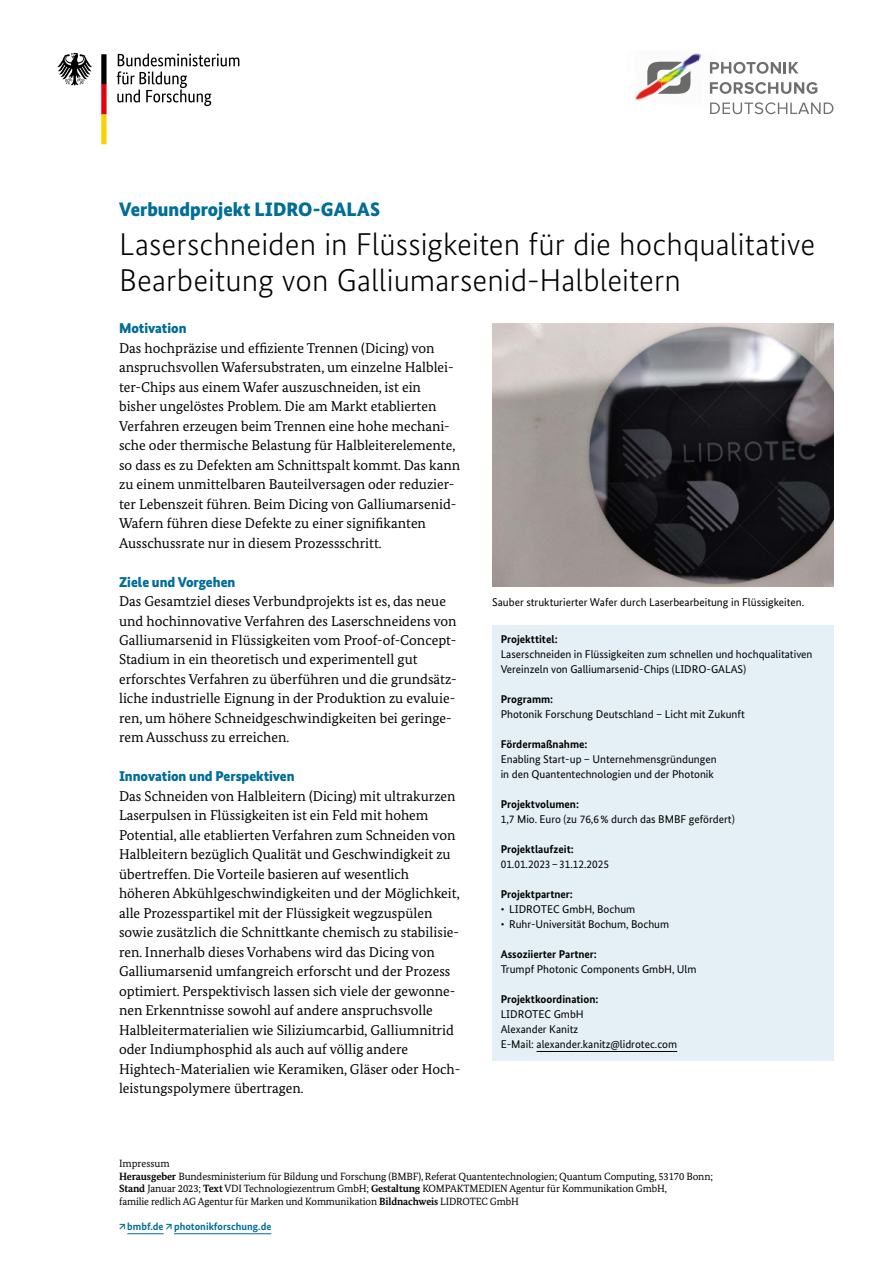
<style>
.page{position:relative;width:893px;height:1263px;background:#fff}
.page>*{position:absolute;margin:0;border:0;box-sizing:border-box;transform-origin:0 0}
.H1_Headline_schwarz{font:300 31.5px/36px "Bundes Sans";color:#000}
.P_Subheadline{font:900 19.5px "Bundes Sans";color:#006e97}
.P_Fliess{font:14.25px/19.5px "Bundes Serif";color:#000}
.H2_Headline{font:900 14.25px "Bundes Sans";color:#006e97}
.H2_Kasten_Head{font:11.25px/15px "Bundes Sans";color:#000}
.P_Kasten{font:11.25px "Bundes Sans";color:#000}
.BU_Caption{font:11.25px "Bundes Sans";color:#000}
.H2_Kasten_Head-2{font:700 11.25px "Bundes Sans";color:#000}
.LI_Aufzählung{font:11.25px "Bundes Sans";color:#000}
.P_Impressum{font:10.5px/12.6px "Bundes Serif";letter-spacing:-.01em;color:#000}
.URL{font:700 10.5px "Bundes Sans";color:#006e97}
.H2_Impressum{font:10.5px "Bundes Serif";color:#000}
.s1{font-weight:700}
</style>
<div class="page">
<svg style="left:117px;top:53px;width:122px;height:53px"></svg>
<svg style="left:57px;top:53px;width:35px;height:33px"></svg>
<svg style="left:101px;top:54px;width:6px;height:90px"></svg>
<div style="left:492px;top:626px;width:341px;height:435px;background:#e4eff6"></div>
<hr style="left:537px;top:1051px;width:140px;height:1px;background:#000">
<img style="left:492px;top:323px;width:341px;height:263px">
<hr style="left:127px;top:1233px;width:37px;height:1px;background:#006e97">
<hr style="left:174px;top:1233px;width:97px;height:1px;background:#006e97">
<img style="left:662px;top:53px;width:35px;height:21px">
<img style="left:697px;top:53px;width:13px;height:40px">
<img style="left:635px;top:87px;width:18px;height:14px">
<img style="left:690px;top:74px;width:8px;height:19px">
<svg style="left:710px;top:62px;width:89px;height:12px"></svg>
<svg style="left:710px;top:82px;width:107px;height:12px"></svg>
<svg style="left:710px;top:102px;width:123px;height:12px"></svg>
<svg style="left:647px;top:62px;width:43px;height:32px"></svg>
<p class="P_Subheadline" style="left:119px;top:198px;width:263px">Verbundprojekt LIDRO-GALAS</p>
<h1 class="H1_Headline_schwarz" style="left:119px;top:226px;width:698px">Laserschneiden in Flüssigkeiten für die hochqualitative<br>Bearbeitung von Galliumarsenid-Halbleitern</h1>
<h2 class="H2_Headline" style="left:119px;top:320px;width:69px">Motivation</h2>
<p class="P_Fliess" style="left:119px;top:338px;width:343px">Das hochpräzise und effiziente Trennen (Dicing) von anspruchsvollen Wafersubstraten, um einzelne Halblei&shy;ter-Chips aus einem Wafer auszuschneiden, ist ein bisher ungelöstes Problem. Die am Markt etablierten Verfahren erzeugen beim Trennen eine hohe mechani&shy;sche oder thermische Belastung für Halbleiterelemente, so dass es zu Defekten am Schnittspalt kommt. Das kann zu einem unmittelbaren Bauteilversagen oder reduzier&shy;ter Lebenszeit führen. Beim Dicing von Galliumarsenid-Wafern führen diese Defekte zu einer signifikanten Ausschussrate nur in diesem Prozessschritt.</p>
<h2 class="H2_Headline" style="left:119px;top:573px;width:118px">Ziele und Vorgehen</h2>
<p class="P_Fliess" style="left:119px;top:591px;width:339px">Das Gesamtziel dieses Verbundprojekts ist es, das neue und hochinnovative Verfahren des Laserschneidens von Galliumarsenid in Flüssigkeiten vom Proof-of-Concept-Stadium in ein theoretisch und experimentell gut erforschtes Verfahren zu überführen und die grundsätz&shy;liche industrielle Eignung in der Produktion zu evaluie&shy;ren, um höhere Schneidgeschwindigkeiten bei geringe&shy;rem Ausschuss zu erreichen.</p>
<h2 class="H2_Headline" style="left:119px;top:768px;width:177px">Innovation und Perspektiven</h2>
<p class="P_Fliess" style="left:119px;top:786px;width:343px">Das Schneiden von Halbleitern (Dicing) mit ultrakurzen Laserpulsen in Flüssigkeiten ist ein Feld mit hohem Potential, alle etablierten Verfahren zum Schneiden von Halbleitern bezüglich Qualität und Geschwindigkeit zu übertreffen. Die Vorteile basieren auf wesentlich höheren Abkühlgeschwindigkeiten und der Möglichkeit, alle Prozesspartikel mit der Flüssigkeit wegzuspülen sowie zusätzlich die Schnittkante chemisch zu stabilisie&shy;ren. Innerhalb dieses Vorhabens wird das Dicing von Galliumarsenid umfangreich erforscht und der Prozess optimiert. Perspektivisch lassen sich viele der gewonne&shy;nen Erkenntnisse sowohl auf andere anspruchsvolle Halbleitermaterialien wie Siliziumcarbid, Galliumnitrid oder Indiumphosphid als auch auf völlig andere Hightech-Materialien wie Keramiken, Gläser oder Hoch&shy;leistungspolymere übertragen.</p>
<p class="BU_Caption" style="left:492px;top:595px;width:314px">Sauber strukturierter Wafer durch Laserbearbeitung in Flüssigkeiten.</p>
<h2 class="H2_Kasten_Head" style="left:501px;top:631px;width:313px"><span class="s1">Projekttitel:<br></span>Laserschneiden in Flüssigkeiten zum schnellen und hochqualitativen<br>Vereinzeln von Galliumarsenid-Chips (LIDRO-GALAS)</h2>
<h2 class="H2_Kasten_Head" style="left:501px;top:691px;width:246px"><span class="s1">Programm:<br></span>Photonik Forschung Deutschland – Licht mit Zukunft</h2>
<h2 class="H2_Kasten_Head" style="left:501px;top:736px;width:218px"><span class="s1">Fördermaßnahme:<br></span>Enabling Start-up – Unternehmensgründungen in den Quantentechnologien und der Photonik</h2>
<h2 class="H2_Kasten_Head" style="left:501px;top:796px;width:235px"><span class="s1">Projektvolumen:<br></span>1,7 Mio. Euro (zu 76,6 % durch das BMBF gefördert)</h2>
<h2 class="H2_Kasten_Head" style="left:501px;top:841px;width:110px"><span class="s1">Projektlaufzeit:<br></span>01.01.2023 – 31.12.2025</h2>
<h2 class="H2_Kasten_Head-2" style="left:501px;top:887px;width:74px">Projektpartner:</h2>
<p class="LI_Aufzählung" style="left:501px;top:902px;width:136px">• LIDROTEC GmbH, Bochum</p>
<p class="LI_Aufzählung" style="left:501px;top:917px;width:170px">• Ruhr-Universität Bochum, Bochum</p>
<h2 class="H2_Kasten_Head-2" style="left:501px;top:947px;width:98px">Assoziierter Partner:</h2>
<p class="P_Kasten" style="left:501px;top:962px;width:197px">Trumpf Photonic Components GmbH, Ulm</p>
<h2 class="H2_Kasten_Head-2" style="left:501px;top:992px;width:99px">Projektkoordination:</h2>
<p class="P_Kasten" style="left:501px;top:1007px;width:85px">LIDROTEC GmbH</p>
<p class="P_Kasten" style="left:501px;top:1022px;width:79px">Alexander Kanitz</p>
<p class="P_Kasten" style="left:501px;top:1037px;width:178px">E-Mail: alexander.kanitz@lidrotec.com</p>
<h2 class="H2_Impressum" style="left:119px;top:1157px;width:52px">Impressum</h2>
<p class="P_Impressum" style="left:119px;top:1170px;width:595px"><span class="s1">Herausgeber</span> Bundesministerium für Bildung und Forschung (BMBF), Referat Quantentechnologien; Quantum Computing, 53170 Bonn;<br><span class="s1">Stand</span> Januar 2023; <span class="s1">Text</span> VDI Technologiezentrum GmbH; <span class="s1">Gestaltung</span> KOMPAKTMEDIEN Agentur für Kommunikation GmbH,<br>familie redlich AG Agentur für Marken und Kommunikation <span class="s1">Bildnachweis</span> LIDROTEC GmbH</p>
<p class="URL" style="left:119px;top:1220px;width:154px">↗bmbf.de ↗photonikforschung.de</p>
</div>
